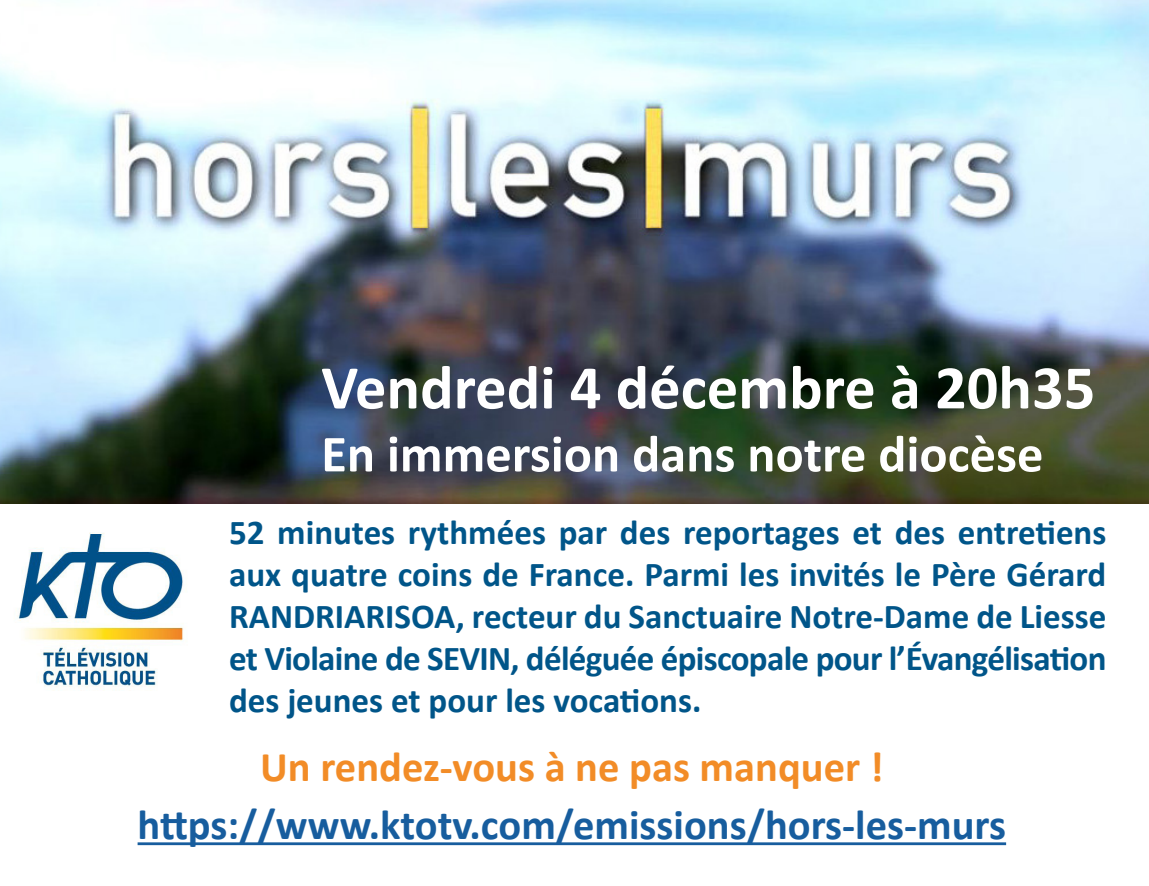
<style>
.page{position:relative;width:1149px;height:886px;background:#fff}
.page>*{position:absolute;margin:0;border:0;box-sizing:border-box;transform-origin:0 0}
.t1{font:700 62.5px "Calibri";color:#fff}
.t2{font:700 52.5px "Calibri";color:#fff}
.t3{font:700 42.5px "Calibri";color:#175d9e}
.t4{font:700 42.5px "Calibri";color:#f28c27}
.t5{font:700 35px/42px "Calibri";letter-spacing:-.02em;color:#005589;text-align:justify}
</style>
<div class="page">
<img style="left:0;top:0;width:1148px;height:503px">
<img style="left:17px;top:532px;width:167px;height:156px">
<hr style="left:137px;top:842px;width:868px;height:3px;background:#175d9e">
<p class="t1" style="left:321px;top:343px;width:775px">Vendredi 4 décembre à 20h35</p>
<p class="t2" style="left:321px;top:417px;width:723px">En immersion dans notre diocèse</p>
<p class="t5" style="left:229px;top:510px;width:878px">52 minutes rythmées par des reportages et des entretiens aux quatre coins de France. Parmi les invités le Père Gérard RANDRIARISOA, recteur du Sanctuaire Notre-Dame de Liesse et Violaine de SEVIN, déléguée épiscopale pour l’Évangélisation des jeunes et pour les vocations.</p>
<p class="t4" style="left:260px;top:737px;width:625px">Un rendez-vous à ne pas manquer !</p>
<p class="t3" style="left:137px;top:795px;width:869px">https://www.ktotv.com/emissions/hors-les-murs</p>
</div>
